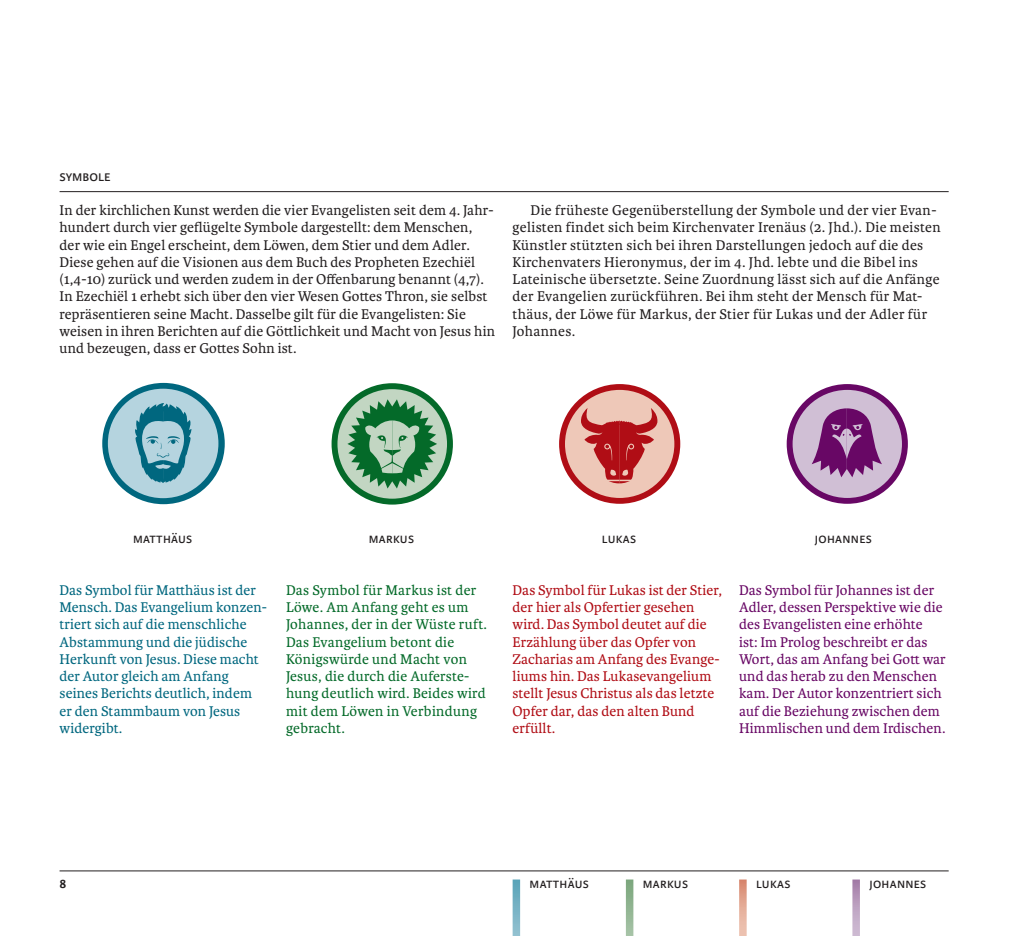
<style>
.page{position:relative;width:1021px;height:936px;background:#fff}
.page>*{position:absolute;margin:0;border:0;box-sizing:border-box;transform-origin:0 0}
.t1{font:600 16.5px "Karmina Sans";color:#231f20}
.t2{font:15.75px "Karmina Sans";color:#231f20}
.t3{font:15px/17.2px "Karmina";letter-spacing:.01em;color:#231f20}
.t4{font:15px/17.2px "Karmina";letter-spacing:.01em;color:#680765}
.t5{font:15px/17.2px "Karmina";letter-spacing:.01em;color:#b00d15}
.t6{font:15px/17.2px "Karmina";letter-spacing:.01em;color:#00677f}
.t7{font:15px/17.2px "Karmina";letter-spacing:.02em;color:#046a29}
.t8{font:15px "Karmina Sans";letter-spacing:.02em;color:#231f20}
</style>
<div class="page">
<svg style="left:512px;top:879px;width:8px;height:56px"></svg>
<svg style="left:626px;top:879px;width:7px;height:56px"></svg>
<svg style="left:739px;top:879px;width:7px;height:56px"></svg>
<svg style="left:852px;top:879px;width:7px;height:56px"></svg>
<hr style="left:60px;top:870px;width:888px;height:1px;background:#231f20">
<svg style="left:331px;top:383px;width:122px;height:121px;background:#157437"></svg>
<div style="left:337px;top:389px;width:110px;height:109px;background:#c2d6c2;border-radius:50%"></div>
<svg style="left:347px;top:399px;width:90px;height:89px"></svg>
<div style="left:559px;top:384px;width:121px;height:119px;background:#b00d15;border-radius:50%"></div>
<div style="left:565px;top:390px;width:109px;height:108px;background:#eec8b8;border-radius:50%"></div>
<svg style="left:581px;top:408px;width:76px;height:75px"></svg>
<div style="left:786px;top:384px;width:121px;height:119px;background:#680765;border-radius:50%"></div>
<div style="left:792px;top:390px;width:110px;height:108px;background:#d0bfd5;border-radius:50%"></div>
<svg style="left:812px;top:408px;width:70px;height:69px"></svg>
<svg style="left:102px;top:383px;width:123px;height:121px;background:#0d6f86"></svg>
<div style="left:108px;top:388px;width:110px;height:110px;background:#b5d4df;border-radius:50%"></div>
<svg style="left:135px;top:403px;width:57px;height:80px"></svg>
<hr style="left:60px;top:191px;width:888px;height:1px;background:#231f20">
<p class="t2" style="left:60px;top:167px;width:52px">symbole</p>
<p class="t3" style="left:60px;top:202px;width:437px">In der kirchlichen Kunst werden die vier Evangelisten seit dem 4. Jahr&shy;hundert durch vier geflügelte Symbole dargestellt: dem Menschen, der wie ein Engel erscheint, dem Löwen, dem Stier und dem Adler.<br>Diese gehen auf die Visionen aus dem Buch des Propheten Ezechiël (1,4-10) zurück und werden zudem in der Offenbarung benannt (4,7).<br>In Ezechiël 1 erhebt sich über den vier Wesen Gottes Thron, sie selbst repräsentieren seine Macht. Dasselbe gilt für die Evangelisten: Sie weisen in ihren Berichten auf die Göttlichkeit und Macht von Jesus hin und bezeugen, dass er Gottes Sohn ist.</p>
<p class="t3" style="left:512px;top:202px;width:430px;text-indent:18px">Die früheste Gegenüberstellung der Symbole und der vier Evan&shy;gelisten findet sich beim Kirchenvater Irenäus (2. Jhd.). Die meisten Künstler stützten sich bei ihren Darstellungen jedoch auf die des Kirchenvaters Hieronymus, der im 4. Jhd. lebte und die Bibel ins Lateinische übersetzte. Seine Zuordnung lässt sich auf die Anfänge der Evangelien zurückführen. Bei ihm steht der Mensch für Mat&shy;thäus, der Löwe für Markus, der Stier für Lukas und der Adler für Johannes.</p>
<p class="t8" style="left:133px;top:530px;width:9px">Matt</p>
<p class="t8" style="left:163px;top:530px;width:31px">häus</p>
<p class="t8" style="left:369px;top:530px;width:47px">markus</p>
<p class="t8" style="left:602px;top:530px;width:36px">lukas</p>
<p class="t8" style="left:814px;top:530px;width:58px">johannes</p>
<p class="t6" style="left:60px;top:581px;width:209px">Das Symbol für Matthäus ist der<br>Mensch. Das Evangelium konzen&shy;triert sich auf die menschliche<br>Abstammung und die jüdische<br>Herkunft von Jesus. Diese macht der Autor gleich am Anfang seines Berichts deutlich, indem er den Stammbaum von Jesus widergibt.</p>
<p class="t7" style="left:286px;top:581px;width:202px">Das Symbol für Markus ist der<br>Löwe. Am Anfang geht es um<br>Johannes, der in der Wüste ruft.<br>Das Evangelium betont die<br>Königswürde und Macht von<br>Jesus, die durch die Auferste&shy;hung deutlich wird. Beides wird mit dem Löwen in Verbindung gebracht.</p>
<p class="t5" style="left:512px;top:581px;width:211px">Das Symbol für Lukas ist der Stier, der hier als Opfertier gesehen wird. Das Symbol deutet auf die<br>Erzählung über das Opfer von<br>Zacharias am Anfang des Evange&shy;liums hin. Das Lukasevangelium stellt Jesus Christus als das letzte<br>Opfer dar, das den alten Bund erfüllt.</p>
<p class="t4" style="left:739px;top:581px;width:208px">Das Symbol für Johannes ist der<br>Adler, dessen Perspektive wie die des Evangelisten eine erhöhte<br>ist: Im Prolog beschreibt er das<br>Wort, das am Anfang bei Gott war und das herab zu den Menschen kam. Der Autor konzentriert sich auf die Beziehung zwischen dem<br>Himmlischen und dem Irdischen.</p>
<p class="t1" style="left:60px;top:873px;width:8px">8</p>
<p class="t8" style="left:529px;top:875px;width:61px">Matthäus</p>
<p class="t8" style="left:643px;top:875px;width:47px">Markus</p>
<p class="t8" style="left:756px;top:875px;width:36px">lukas</p>
<p class="t8" style="left:869px;top:875px;width:58px">Johannes</p>
</div>
